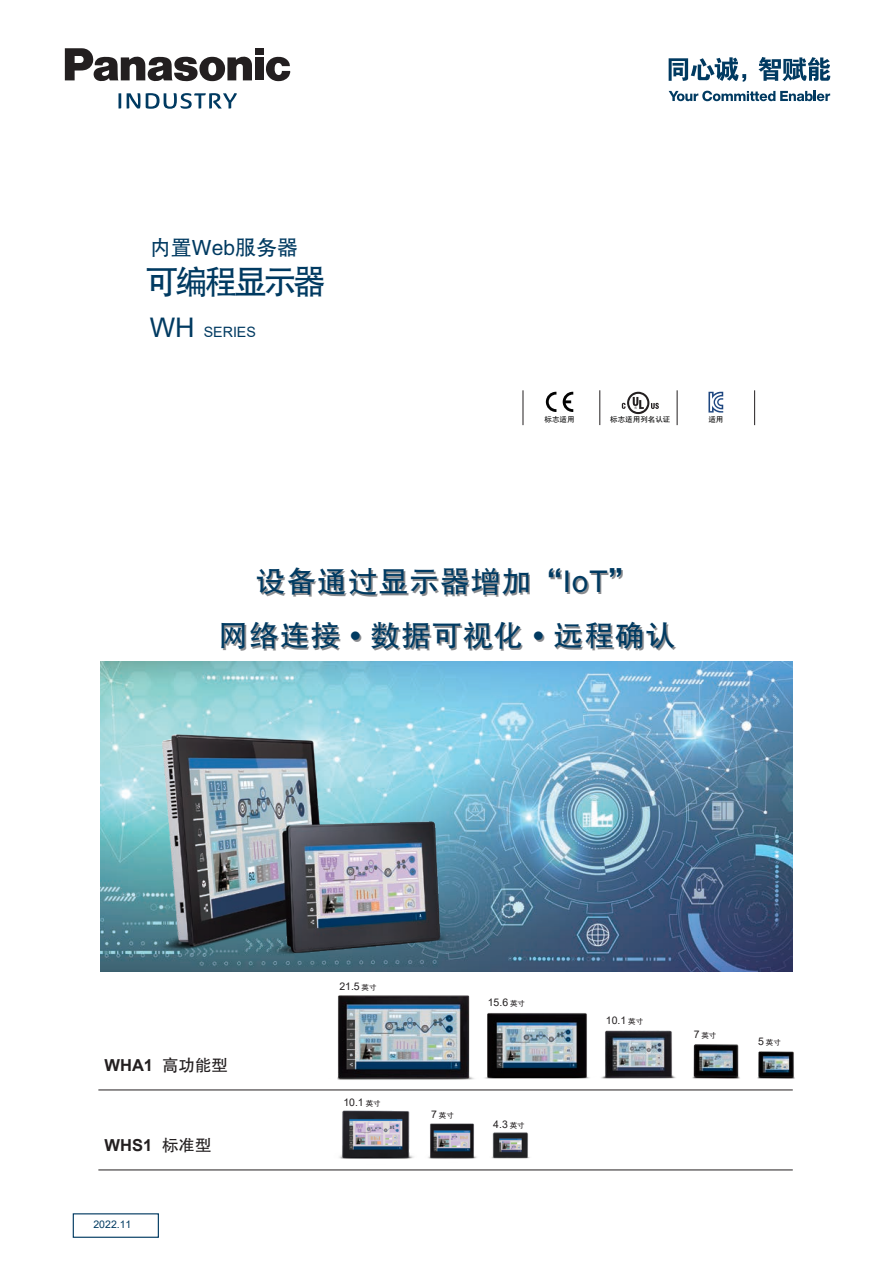
<style>
.page{position:relative;width:893px;height:1263px;background:#fff}
.page>*{position:absolute;margin:0;border:0;box-sizing:border-box;transform-origin:0 0}
.t1{font:34.5px "FZHTJW GB1 0";letter-spacing:-.1em;color:#003a61;scale:.95 1}
.t2{font:30px/54px "FZHTJW GB1 0";letter-spacing:.025em;color:#003a61;text-align:center}
.t3{font:21px "FZHTJW GB1 0";color:#003a61}
.t4{font:700 16.5px "Arial";color:#231f20}
.t5{font:16.5px "FZHTJW GB1 0";color:#231f20}
.t6{font:14.25px "Arial";color:#003a61}
.t7{font:10.5px "Arial";color:#231f20}
.t8{font:10.5px "Arial";color:#003a61}
.t9{font:7.5px "FZHTJW GB1 0";color:#030303}
.t10{font:7.5px "FZHTJW GB1 0";color:#231f20}
.s1{font-size:27px}
.s2{font-family:"Arial";font-weight:700}
.s3{font-family:"FZHTJW GB1 0";font-size:7.5px}
.s4{font-family:"Arial";font-size:10.5px}
</style>
<div class="page">
<svg style="left:546px;top:392px;width:10px;height:20px"></svg>
<svg style="left:563px;top:392px;width:10px;height:20px"></svg>
<svg style="left:622px;top:392px;width:37px;height:22px"></svg>
<svg style="left:708px;top:392px;width:15px;height:21px"></svg>
<hr style="left:98px;top:1090px;width:695px;height:1px;background:#231f20">
<hr style="left:98px;top:1170px;width:695px;height:1px;background:#231f20">
<div style="left:73px;top:1213px;width:86px;height:25px;border:1px solid #003a61"></div>
<hr style="left:754px;top:390px;width:1px;height:35px;background:#231f20">
<hr style="left:523px;top:390px;width:1px;height:35px;background:#231f20">
<hr style="left:600px;top:390px;width:1px;height:35px;background:#231f20">
<hr style="left:677px;top:390px;width:1px;height:35px;background:#231f20">
<svg style="left:119px;top:93px;width:2px;height:16px"></svg>
<svg style="left:127px;top:93px;width:13px;height:16px"></svg>
<svg style="left:146px;top:93px;width:91px;height:16px"></svg>
<svg style="left:266px;top:57px;width:24px;height:24px"></svg>
<div style="left:255px;top:48px;width:9px;height:6px;background:#231f20"></div>
<div style="left:255px;top:57px;width:9px;height:23px;background:#231f20"></div>
<svg style="left:65px;top:48px;width:187px;height:33px"></svg>
<svg style="left:669px;top:91px;width:161px;height:10px"></svg>
<svg style="left:669px;top:57px;width:77px;height:25px"></svg>
<svg style="left:758px;top:57px;width:72px;height:24px"></svg>
<img style="left:101px;top:662px;width:691px;height:310px">
<img style="left:140px;top:695px;width:319px;height:277px">
<img style="left:338px;top:995px;width:457px;height:84px">
<img style="left:323px;top:1075px;width:222px;height:84px">
<p class="t3" style="left:150px;top:237px;width:150px">内置Web服务器</p>
<p class="t1" style="left:145px;top:263px;width:192px">可编程显示器</p>
<p class="t6" style="left:150px;top:322px;width:108px"><span class="s1">WH</span> SERIES</p>
<p class="t9" style="left:544px;top:415px;width:32px">标志适用</p>
<p class="t9" style="left:610px;top:415px;width:62px">标志适用列名认证</p>
<p class="t9" style="left:708px;top:415px;width:17px">适用</p>
<p class="t2" style="left:218px;top:555px;width:459px">设备通过显示器增加“IoT”<br>网络连接 <span class="s2">•</span> 数据可视化 <span class="s2">•</span> 远程确认</p>
<p class="t4" style="left:105px;top:1054px;width:50px">WHA1</p>
<p class="t5" style="left:162px;top:1056px;width:67px">高功能型</p>
<p class="t4" style="left:105px;top:1133px;width:49px">WHS1</p>
<p class="t5" style="left:162px;top:1136px;width:51px">标准型</p>
<p class="t8" style="left:93px;top:1217px;width:39px">2022.11</p>
<p class="t7" style="left:339px;top:979px;width:39px">21.5 <span class="s3">英寸</span></p>
<p class="t7" style="left:343px;top:1095px;width:39px">10.1 <span class="s3">英寸</span></p>
<p class="t7" style="left:488px;top:995px;width:39px">15.6 <span class="s3">英寸</span></p>
<p class="t10" style="left:431px;top:1111px;width:24px"><span class="s4">7</span> 英寸</p>
<p class="t7" style="left:493px;top:1117px;width:33px">4.3 <span class="s3">英寸</span></p>
<p class="t7" style="left:606px;top:1013px;width:39px">10.1 <span class="s3">英寸</span></p>
<p class="t10" style="left:694px;top:1031px;width:24px"><span class="s4">7</span> 英寸</p>
<p class="t10" style="left:758px;top:1038px;width:24px"><span class="s4">5</span> 英寸</p>
</div>
